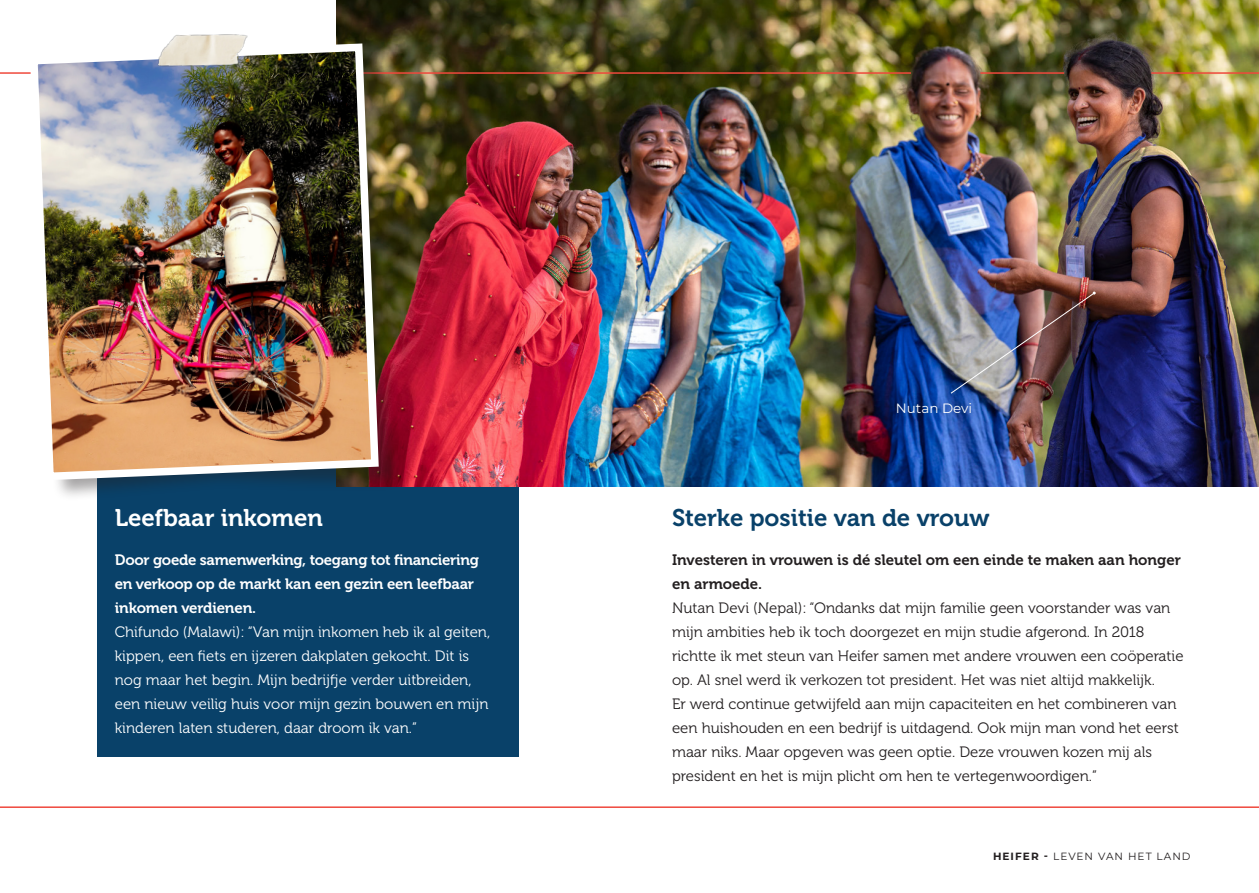
<style>
.page{position:relative;width:1259px;height:893px;background:#fff}
.page>*{position:absolute;margin:0;border:0;box-sizing:border-box;transform-origin:0 0}
.t1{font:24px "Museo 700";color:#094169}
.t2{font:24px "Museo 700";color:#fff}
.t3{font:15px/24px "Museo 300";color:#231f20}
.t4{font:15px/24px "Museo 300";color:#fff}
.t5{font:15px/24px "Museo 700";letter-spacing:-.02em;color:#fff}
.t6{font:15px/24px "Museo 700";color:#231f20}
.t7{font:13.5px "Montserrat";color:#fff}
.t8{font:10.5px "Montserrat";letter-spacing:.1em;color:#231f20}
.s1{font-weight:700}
</style>
<div class="page">
<img style="left:336px;top:0;width:923px;height:72px">
<img style="left:0;top:72px;width:1259px;height:736px">
<hr style="left:980px;top:72px;width:84px;height:2px;background:#ef483c">
<div style="left:39px;top:57px;width:365px;height:444px;background:#231f20;opacity:.75"></div>
<img style="left:26px;top:40px;width:357px;height:444px">
<img style="left:149px;top:34px;width:110px;height:44px">
<div style="left:942px;top:283px;width:162px;height:119px;background:#231f20;opacity:.42"></div>
<img style="left:950px;top:292px;width:145px;height:102px">
<div style="left:887px;top:394px;width:93px;height:28px;background:#231f20;opacity:.42"></div>
<p class="t2" style="left:115px;top:504px;width:210px">Leefbaar inkomen</p>
<p class="t5" style="left:115px;top:548px;width:365px">Door goede samenwerking, toegang tot financiering en verkoop op de markt kan een gezin een leefbaar inkomen verdienen.</p>
<p class="t4" style="left:115px;top:620px;width:377px">Chifundo (Malawi): “Van mijn inkomen heb ik al geiten, kippen, een fiets en ijzeren dakplaten gekocht. Dit is nog maar het begin. Mijn bedrijfje verder uitbreiden, een nieuw veilig huis voor mijn gezin bouwen en mijn kinderen laten studeren, daar droom ik van.”</p>
<p class="t7" style="left:896px;top:399px;width:78px">Nutan Devi</p>
<p class="t1" style="left:672px;top:504px;width:319px">Sterke positie van de vrouw</p>
<p class="t6" style="left:672px;top:548px;width:510px">Investeren in vrouwen is dé sleutel om een einde te maken aan honger en armoede.</p>
<p class="t3" style="left:672px;top:596px;width:513px">Nutan Devi (Nepal): “Ondanks dat mijn familie geen voorstander was van mijn ambities heb ik toch doorgezet en mijn studie afgerond. In 2018 richtte ik met steun van Heifer samen met andere vrouwen een coöperatie op. Al snel werd ik verkozen tot president. Het was niet altijd makkelijk.<br>Er werd continue getwijfeld aan mijn capaciteiten en het combineren van een huishouden en een bedrijf is uitdagend. Ook mijn man vond het eerst maar niks. Maar opgeven was geen optie. Deze vrouwen kozen mij als president en het is mijn plicht om hen te vertegenwoordigen.”</p>
<p class="t8" style="left:993px;top:850px;width:199px"><span class="s1">HEIFER -</span> LEVEN VAN HET LAND</p>
</div>
